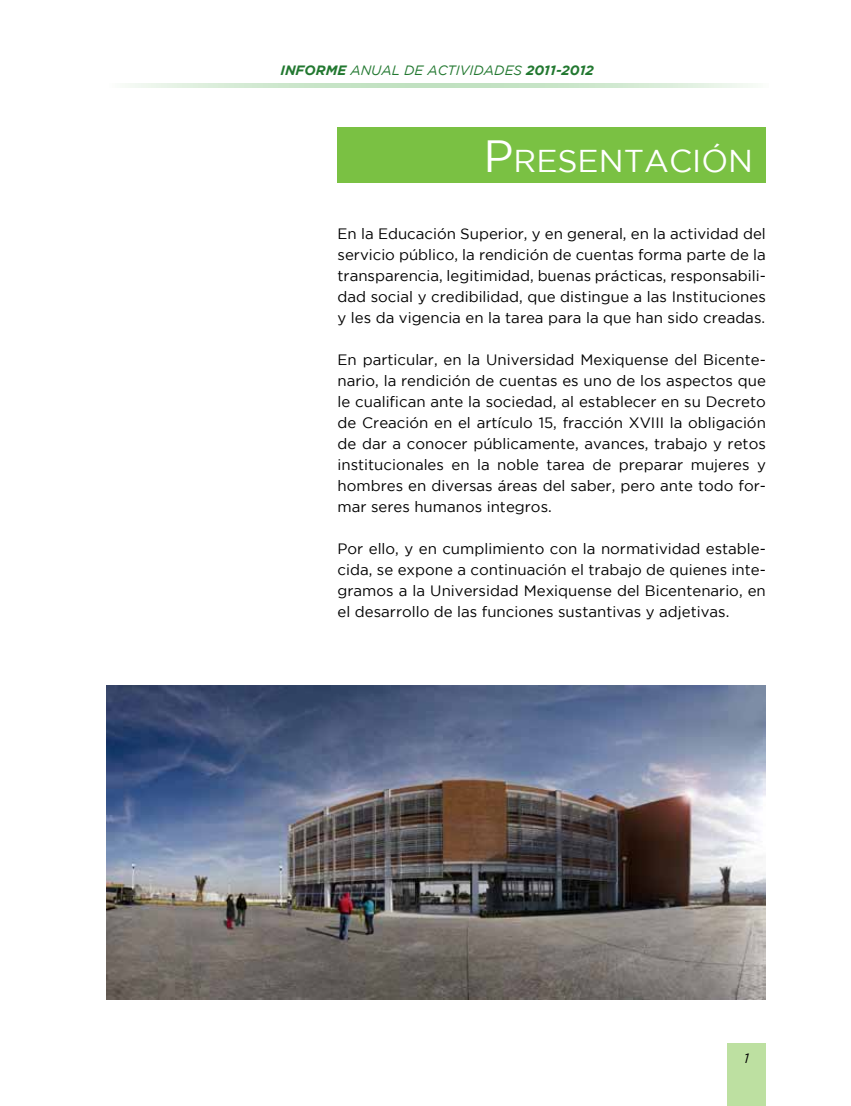
<style>
.page{position:relative;width:851px;height:1106px;background:#fff}
.page>*{position:absolute;margin:0;border:0;box-sizing:border-box;transform-origin:0 0}
.t1{font:31.5px "Gotham";color:#fff}
.t2{font:15px/21px "Gotham";color:#000;text-align:justify}
.t3{font:italic 13.5px "Gotham";color:#227830}
.t4{font:italic 13.5px "Gotham";color:#000}
.s1{font-weight:700}
.s2{font-size:45px}
</style>
<div class="page">
<svg style="left:128px;top:84px;width:625px;height:3px;background:#d2e9d1"></svg>
<div style="left:727px;top:1043px;width:38px;height:63px;background:#bde0a1"></div>
<div style="left:337px;top:128px;width:428px;height:55px;background:#7ac143"></div>
<img style="left:106px;top:685px;width:659px;height:314px">
<p class="t3" style="left:280px;top:63px;width:315px"><span class="s1">INFORME</span> ANUAL DE ACTIVIDADES <span class="s1">2011-2012</span></p>
<h1 class="t1" style="left:483px;top:143px;width:271px"><span class="s2">P</span>RESENTACIÓN</h1>
<p class="t2" style="left:337px;top:222px;width:430px">En la Educación Superior, y en general, en la actividad del servicio público, la rendición de cuentas forma parte de la transparencia, legitimidad, buenas prácticas, responsabili&shy;dad social y credibilidad, que distingue a las Instituciones y les da vigencia en la tarea para la que han sido creadas.</p>
<p class="t2" style="left:337px;top:348px;width:430px">En particular, en la Universidad Mexiquense del Bicente&shy;nario, la rendición de cuentas es uno de los aspectos que le cualifican ante la sociedad, al establecer en su Decreto de Creación en el artículo 15, fracción XVIII la obligación de dar a conocer públicamente, avances, trabajo y retos institucionales en la noble tarea de preparar mujeres y hombres en diversas áreas del saber, pero ante todo for&shy;mar seres humanos integros.</p>
<p class="t2" style="left:337px;top:537px;width:430px">Por ello, y en cumplimiento con la normatividad estable&shy;cida, se expone a continuación el trabajo de quienes inte&shy;gramos a la Universidad Mexiquense del Bicentenario, en el desarrollo de las funciones sustantivas y adjetivas.</p>
<p class="t4" style="left:744px;top:1050px;width:6px">1</p>
</div>
